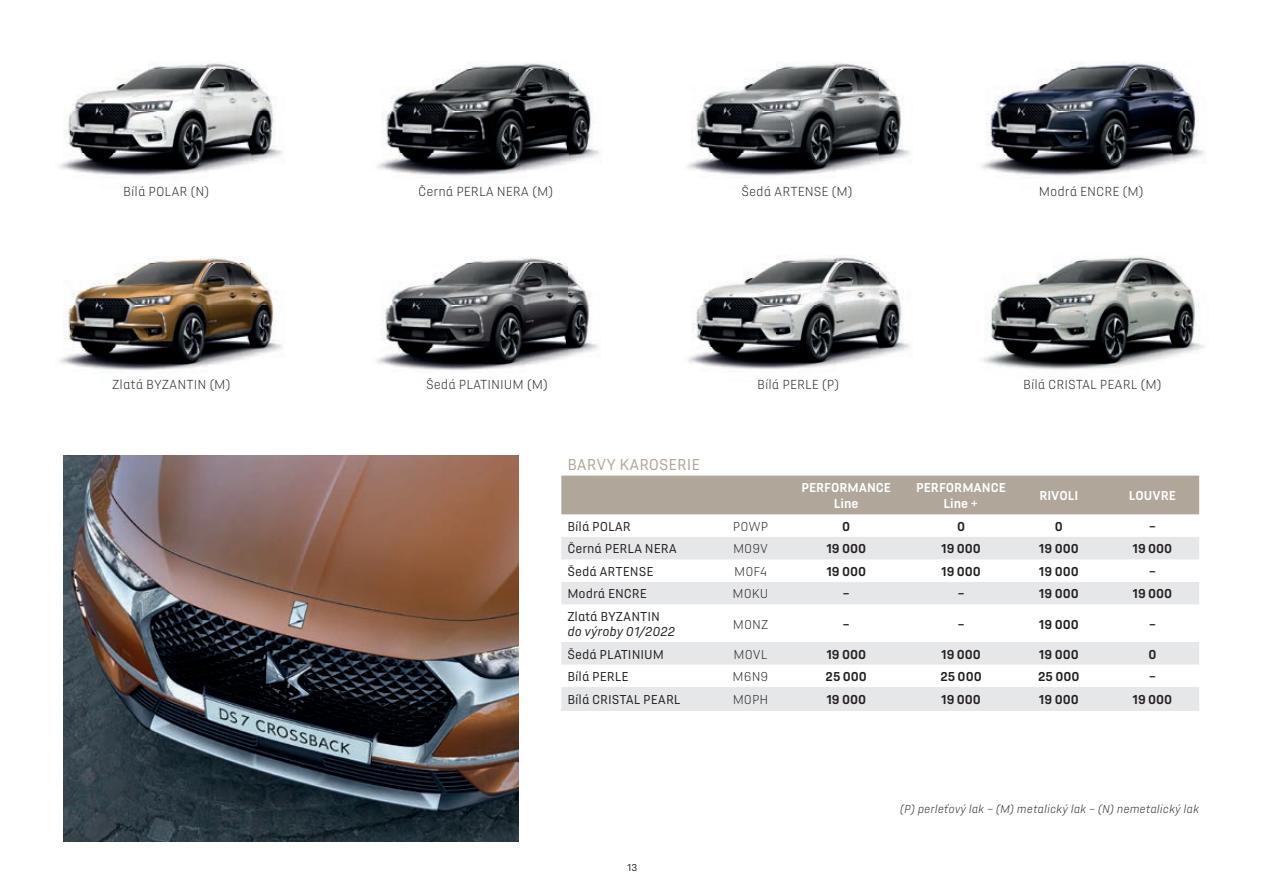
<style>
.page{position:relative;width:1263px;height:893px;background:#fff}
.page>*{position:absolute;margin:0;border:0;box-sizing:border-box;transform-origin:0 0}
.t1{font:16.5px "DS Automobiles";color:#b0a69a}
.t2{font:300 13.65px "DS Automobiles";color:#231f20}
.t3{font:700 13.5px "DS Automobiles";color:#231f20}
.t4{font:13.5px "DS Automobiles";color:#231f20}
.t5{font:700 13.5px/16.2px "DS Automobiles";color:#fff;text-align:center}
.t6{font:300 13.5px "DS Automobiles";color:#231f20}
.t7{font:italic 13.5px "DS Automobiles";color:#231f20}
.t8{font:italic 300 12px "DS Automobiles";color:#231f20}
.t9{font:10.5px "DS Automobiles";color:#231f20}
</style>
<div class="page">
<svg style="left:561px;top:475px;width:638px;height:40px"></svg>
<div style="left:561px;top:476px;width:638px;height:38px;background:#b0a69a"></div>
<svg style="left:561px;top:537px;width:638px;height:172px;fill:#e6e7e9"></svg>
<hr style="left:561px;top:709px;width:158px;height:1px;background:#e6e7e9">
<hr style="left:719px;top:709px;width:63px;height:1px;background:#e6e7e9">
<hr style="left:782px;top:709px;width:128px;height:1px;background:#e6e7e9">
<hr style="left:910px;top:709px;width:102px;height:1px;background:#e6e7e9">
<hr style="left:1012px;top:709px;width:94px;height:1px;background:#e6e7e9">
<hr style="left:1106px;top:709px;width:93px;height:1px;background:#e6e7e9">
<img style="left:60px;top:62px;width:222px;height:116px">
<img style="left:378px;top:62px;width:222px;height:116px">
<img style="left:377px;top:256px;width:221px;height:115px">
<img style="left:688px;top:255px;width:222px;height:115px">
<img style="left:981px;top:256px;width:223px;height:114px">
<img style="left:982px;top:62px;width:222px;height:116px">
<img style="left:688px;top:62px;width:222px;height:116px">
<img style="left:60px;top:256px;width:222px;height:115px">
<img style="left:64px;top:455px;width:455px;height:387px">
<p class="t2" style="left:123px;top:184px;width:88px">Bílá POLAR (N)</p>
<p class="t2" style="left:418px;top:184px;width:137px">Černá PERLA NERA (M)</p>
<p class="t2" style="left:741px;top:184px;width:113px">Šedá ARTENSE (M)</p>
<p class="t2" style="left:1039px;top:184px;width:106px">Modrá ENCRE (M)</p>
<p class="t2" style="left:112px;top:376px;width:120px">Zlatá BYZANTIN (M)</p>
<p class="t2" style="left:426px;top:376px;width:123px">Šedá PLATINIUM (M)</p>
<p class="t2" style="left:757px;top:376px;width:84px">Bílá PERLE (P)</p>
<p class="t2" style="left:1023px;top:376px;width:140px">Bílá CRISTAL PEARL (M)</p>
<p class="t1" style="left:567px;top:454px;width:134px">BARVY KAROSERIE</p>
<p class="t5" style="left:801px;top:479px;width:91px">PERFORMANCE<br>Line</p>
<p class="t5" style="left:916px;top:479px;width:91px">PERFORMANCE<br>Line +</p>
<p class="t5" style="left:1039px;top:487px;width:41px">RiVOLi</p>
<p class="t5" style="left:1129px;top:487px;width:49px">LOUVRE</p>
<p class="t4" style="left:567px;top:518px;width:65px">Bílá POLAR</p>
<p class="t6" style="left:733px;top:518px;width:37px">P0WP</p>
<p class="t3" style="left:842px;top:518px;width:10px">0</p>
<p class="t3" style="left:957px;top:518px;width:10px">0</p>
<p class="t3" style="left:1055px;top:518px;width:10px">0</p>
<p class="t3" style="left:1149px;top:518px;width:8px">–</p>
<p class="t4" style="left:567px;top:541px;width:111px">Černá PERLA NERA</p>
<p class="t6" style="left:733px;top:541px;width:37px">M09V</p>
<p class="t3" style="left:826px;top:540px;width:41px">19 000</p>
<p class="t3" style="left:941px;top:540px;width:41px">19 000</p>
<p class="t3" style="left:1039px;top:540px;width:41px">19 000</p>
<p class="t3" style="left:1132px;top:540px;width:41px">19 000</p>
<p class="t4" style="left:567px;top:563px;width:88px">Šedá ARTENSE</p>
<p class="t6" style="left:734px;top:563px;width:34px">M0F4</p>
<p class="t3" style="left:826px;top:563px;width:41px">19 000</p>
<p class="t3" style="left:941px;top:563px;width:41px">19 000</p>
<p class="t3" style="left:1039px;top:563px;width:41px">19 000</p>
<p class="t3" style="left:1149px;top:563px;width:8px">–</p>
<p class="t4" style="left:567px;top:586px;width:81px">Modrá ENCRE</p>
<p class="t6" style="left:732px;top:586px;width:38px">M0KU</p>
<p class="t3" style="left:843px;top:585px;width:8px">–</p>
<p class="t3" style="left:958px;top:585px;width:8px">–</p>
<p class="t3" style="left:1039px;top:585px;width:41px">19 000</p>
<p class="t3" style="left:1132px;top:585px;width:41px">19 000</p>
<p class="t4" style="left:567px;top:608px;width:94px">Zlatá BYZANTIN</p>
<p class="t7" style="left:567px;top:623px;width:109px">do výroby 01/2022</p>
<p class="t6" style="left:733px;top:616px;width:37px">M0NZ</p>
<p class="t3" style="left:843px;top:615px;width:8px">–</p>
<p class="t3" style="left:958px;top:615px;width:8px">–</p>
<p class="t3" style="left:1039px;top:615px;width:41px">19 000</p>
<p class="t3" style="left:1149px;top:615px;width:8px">–</p>
<p class="t4" style="left:567px;top:646px;width:98px">Šedá PLATINIUM</p>
<p class="t6" style="left:734px;top:646px;width:35px">M0VL</p>
<p class="t3" style="left:826px;top:645px;width:41px">19 000</p>
<p class="t3" style="left:941px;top:645px;width:41px">19 000</p>
<p class="t3" style="left:1039px;top:645px;width:41px">19 000</p>
<p class="t3" style="left:1148px;top:645px;width:10px">0</p>
<p class="t4" style="left:567px;top:668px;width:63px">Bílá PERLE</p>
<p class="t6" style="left:733px;top:669px;width:37px">M6N9</p>
<p class="t3" style="left:826px;top:668px;width:43px">25 000</p>
<p class="t3" style="left:940px;top:668px;width:43px">25 000</p>
<p class="t3" style="left:1038px;top:668px;width:43px">25 000</p>
<p class="t3" style="left:1149px;top:668px;width:8px">–</p>
<p class="t4" style="left:567px;top:691px;width:115px">Bílá CRISTAL PEARL</p>
<p class="t6" style="left:733px;top:691px;width:37px">M0PH</p>
<p class="t3" style="left:826px;top:690px;width:41px">19 000</p>
<p class="t3" style="left:941px;top:690px;width:41px">19 000</p>
<p class="t3" style="left:1039px;top:690px;width:41px">19 000</p>
<p class="t3" style="left:1132px;top:690px;width:41px">19 000</p>
<p class="t9" style="left:627px;top:861px;width:12px">13</p>
<p class="t8" style="left:900px;top:802px;width:301px">(P) perleťový lak – (M) metalický lak – (N) nemetalický lak</p>
</div>
